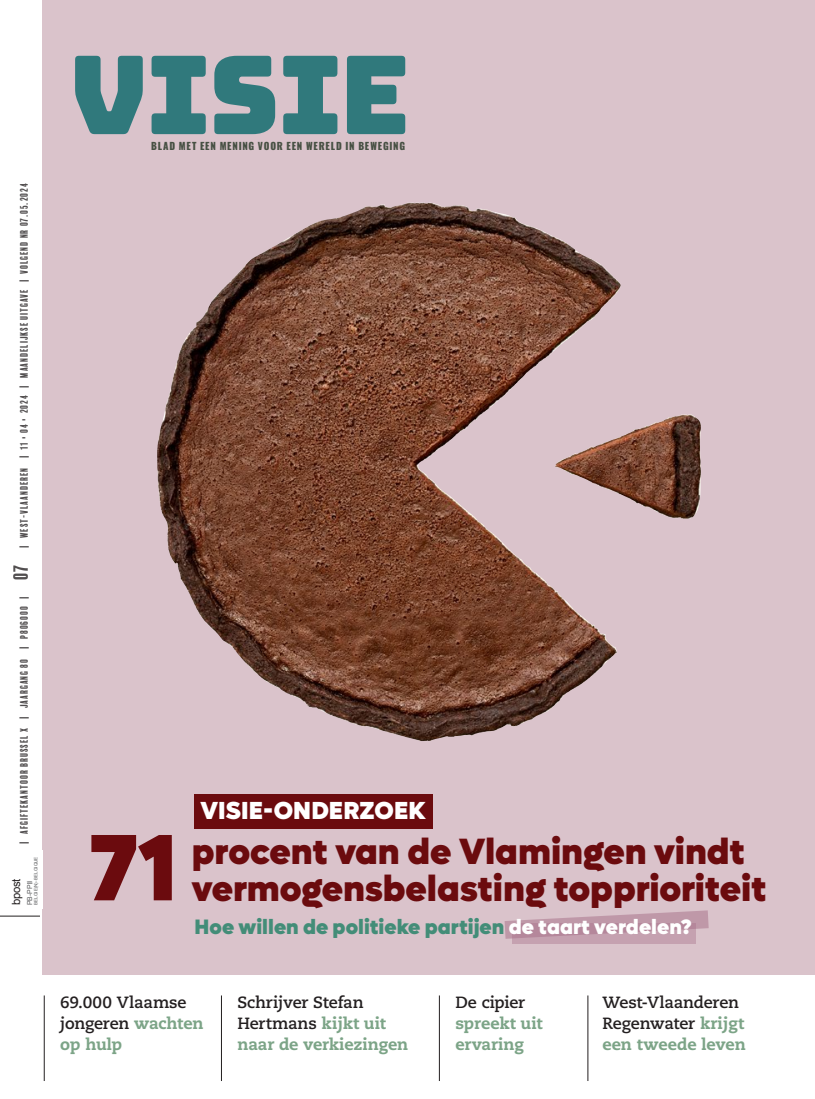
<style>
.page{position:relative;width:815px;height:1099px;background:#fff}
.page>*{position:absolute;margin:0;border:0;box-sizing:border-box;transform-origin:0 0}
.t1{font:900 94.62px "Lufga";color:#6b0b0e}
.t2{font:900 36.62px/36.6px "Lufga";letter-spacing:-.005em;color:#6b0b0e}
.t3{font:900 24.75px "Lufga";letter-spacing:.005em;color:#fff}
.t4{font:900 21px "Lufga";color:#438d78}
.t5{font:700 16.25px/20.9px "Caecilia LT Pro 75";letter-spacing:-.01em;color:#231f20}
.t6{font:800 16.25px/20.9px "Caecilia LT Pro 85";letter-spacing:-.005em;color:#7ca487}
.t7{font:11.38px "Arial";letter-spacing:-.03em;color:#231f20}
.t8{font:10px "Balboa Plus Fill";letter-spacing:.04em;color:#231f20}
.t9{font:800 10px "Oswald";letter-spacing:.085em;color:#475043;scale:.96 1}
.t10{font:9.25px "Arial";color:#231f20}
.t11{font:4.62px "Arial";letter-spacing:-.005em;color:#57585a}
.t12{font:4.5px "Arial";letter-spacing:-.005em;color:#57585a}
.s1{font-size:18.75px}
.s2{font-family:"Helvetica"}
.s3{color:#fff}
.s4{font-family:"Caecilia LT Pro 85";font-weight:800;color:#7ca487}
</style>
<div class="page">
<div style="left:43px;top:0;width:772px;height:974px;background:#dac3cb"></div>
<hr style="left:44px;top:995px;width:1px;height:85px;background:#231f20">
<hr style="left:221px;top:995px;width:1px;height:85px;background:#231f20">
<hr style="left:439px;top:995px;width:1px;height:85px;background:#231f20">
<hr style="left:588px;top:995px;width:1px;height:85px;background:#231f20">
<svg style="left:75px;top:56px;width:330px;height:78px"></svg>
<img style="left:157px;top:203px;width:467px;height:538px">
<div style="left:195px;top:794px;width:238px;height:34px;background:#6b0b0e"></div>
<svg style="left:505px;top:910px;width:204px;height:28px"></svg>
<svg style="left:513px;top:922px;width:183px;height:21px;background:#bc93a4"></svg>
<hr style="left:0;top:915px;width:39px;height:1px;background:#231f20">
<p class="t8" style="left:18px;top:548px;width:367px;rotate:-90deg">| WEST-VLAANDEREN | 11 ¬ 04 ¬ 2024 | MAANDELIJKSE UITGAVE | volgend nR 07.05.2024</p>
<p class="t8" style="left:18px;top:844px;width:282px;rotate:-90deg">| AFGIFTEKANTOOR BRUSSEL X | jaargang 80 | p806000 | <span class="s1">07</span></p>
<p class="t10" style="left:29px;top:904px;width:68px;rotate:-90deg">PB-PP B-<span class="s2">00000</span></p>
<p class="t11" style="left:33px;top:904px;width:50px;rotate:-90deg">BELGIE(N) - BELGIQUE</p>
<p class="t12" style="left:33px;top:904px;width:48px;rotate:-90deg">BELGIE(N) - BELGIQUE</p>
<p class="t7" style="left:9px;top:904px;width:28px;rotate:-90deg">bpost</p>
<p class="t9" style="left:151px;top:140px;width:266px">BLAD MET EEN MENING VOOR EEN WERELD IN BEWEGING</p>
<h3 class="t3" style="left:201px;top:795px;width:227px">VISIE-ONDERZOEK</h3>
<h1 class="t1" style="left:89px;top:809px;width:90px">71</h1>
<h2 class="t2" style="left:192px;top:832px;width:576px">procent van de Vlamingen vindt vermogensbelasting topprioriteit</h2>
<h3 class="t4" style="left:195px;top:914px;width:499px">Hoe willen de politieke partijen <span class="s3">de taart verdelen?</span></h3>
<h3 class="t5" style="left:60px;top:991px;width:145px">69.000 Vlaamse jongeren <span class="s4">wachten</span></h3>
<h3 class="t6" style="left:60px;top:1032px;width:64px">op hulp</h3>
<h3 class="t5" style="left:237px;top:991px;width:150px">Schrijver Stefan<br>Hertmans <span class="s4">kijkt uit</span></h3>
<h3 class="t6" style="left:237px;top:1033px;width:173px">naar de verkiezingen</h3>
<h3 class="t5" style="left:455px;top:991px;width:71px">De cipier</h3>
<h3 class="t6" style="left:455px;top:1012px;width:89px">spreekt uit ervaring</h3>
<h3 class="t5" style="left:602px;top:991px;width:143px">West-Vlaanderen<br>Regenwater <span class="s4">krijgt</span></h3>
<h3 class="t6" style="left:602px;top:1032px;width:145px">een tweede leven</h3>
</div>
